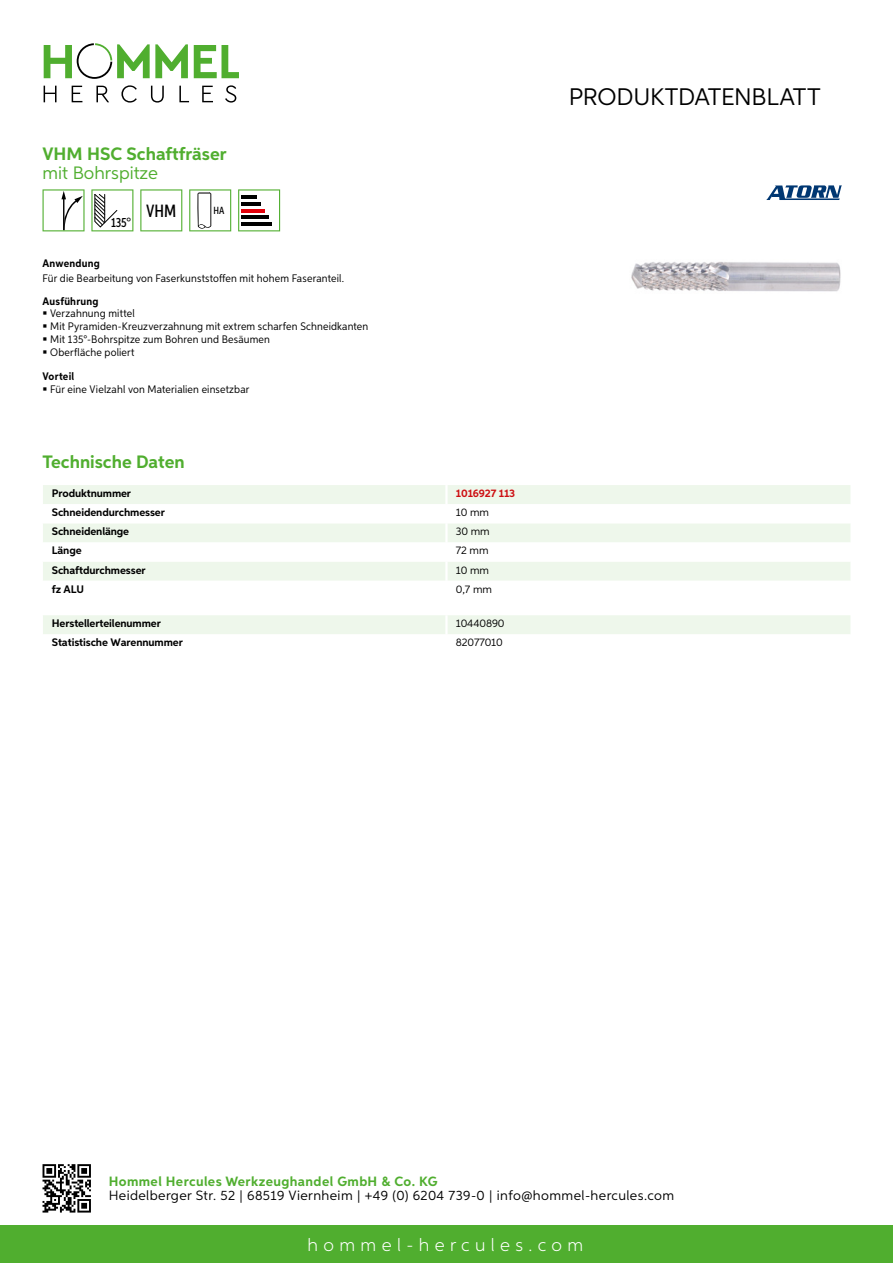
<style>
.page{position:relative;width:893px;height:1263px;background:#fff}
.page>*{position:absolute;margin:0;border:0;box-sizing:border-box;transform-origin:0 0}
.t1{font:24px "Aspira";letter-spacing:-.01em;color:#000}
.t2{font:700 18px "Aspira";color:#50ae2f}
.t3{font:300 18px "Aspira";letter-spacing:.3em;color:#fff}
.t4{font:18px "Aspira";color:#50ae2f}
.t5{font:500 17.85px "Aspira XX Nar";color:#000}
.t6{font:13.5px "Aspira";letter-spacing:.03em;color:#000}
.t7{font:700 13.5px "Aspira";letter-spacing:.03em;color:#50ae2f}
.t8{font:500 13.35px "Aspira XX Nar";color:#000}
.t9{font:10.95px/12.8px "Aspira Nar";letter-spacing:.015em;color:#000}
.t10{font:700 10.95px "Aspira";letter-spacing:-.01em;color:#000}
.t11{font:10.95px "Aspira";letter-spacing:-.01em;color:#000}
.t12{font:700 10.95px "Aspira Nar";letter-spacing:.02em;color:#000}
.t13{font:700 10.95px "Aspira";letter-spacing:-.01em;color:#cd1013}
.t14{font:500 10.35px "Aspira XX Nar";color:#000}
</style>
<div class="page">
<div style="left:0;top:1226px;width:893px;height:37px;background:#50ae2f"></div>
<svg style="left:43px;top:1164px;width:48px;height:48px"></svg>
<svg style="left:194px;top:45px;width:45px;height:33px"></svg>
<svg style="left:44px;top:43px;width:144px;height:36px"></svg>
<svg style="left:44px;top:86px;width:13px;height:16px"></svg>
<svg style="left:72px;top:86px;width:10px;height:16px"></svg>
<svg style="left:96px;top:86px;width:13px;height:16px"></svg>
<svg style="left:121px;top:85px;width:16px;height:18px"></svg>
<svg style="left:151px;top:86px;width:13px;height:17px"></svg>
<svg style="left:179px;top:86px;width:10px;height:16px"></svg>
<svg style="left:202px;top:86px;width:11px;height:16px"></svg>
<svg style="left:225px;top:85px;width:11px;height:18px"></svg>
<div style="left:43px;top:485px;width:807px;height:19px;background:#eef7eb"></div>
<svg style="left:43px;top:524px;width:807px;height:57px;fill:#eef7eb"></svg>
<hr style="left:445px;top:485px;width:3px;height:19px;background:#fff">
<hr style="left:445px;top:523px;width:3px;height:19px;background:#fff">
<hr style="left:445px;top:542px;width:3px;height:20px;background:#fff">
<hr style="left:445px;top:562px;width:3px;height:19px;background:#fff">
<div style="left:43px;top:615px;width:807px;height:19px;background:#eef7eb"></div>
<svg style="left:43px;top:189px;width:42px;height:42px"></svg>
<svg style="left:91px;top:189px;width:42px;height:42px"></svg>
<svg style="left:140px;top:189px;width:42px;height:42px"></svg>
<svg style="left:189px;top:189px;width:42px;height:42px"></svg>
<svg style="left:238px;top:189px;width:42px;height:42px"></svg>
<hr style="left:241px;top:196px;width:16px;height:3px;background:#000">
<hr style="left:241px;top:202px;width:20px;height:4px;background:#000">
<hr style="left:241px;top:209px;width:24px;height:3px;background:#e3000b">
<hr style="left:241px;top:216px;width:27px;height:3px;background:#000">
<hr style="left:241px;top:222px;width:31px;height:4px;background:#000">
<img style="left:631px;top:262px;width:210px;height:30px">
<svg style="left:766px;top:185px;width:76px;height:15px"></svg>
<h2 class="t2" style="left:43px;top:142px;width:186px">VHM HSC Schaftfräser</h2>
<h2 class="t4" style="left:43px;top:162px;width:117px">mit Bohrspitze</h2>
<p class="t8" style="left:111px;top:215px;width:21px">135°</p>
<h3 class="t5" style="left:146px;top:200px;width:32px">VHM</h3>
<p class="t14" style="left:213px;top:204px;width:12px">HA</p>
<p class="t12" style="left:43px;top:257px;width:59px">Anwendung</p>
<p class="t9" style="left:43px;top:272px;width:303px">Für die Bearbeitung von Faserkunststoffen mit hohem Faseranteil.</p>
<p class="t12" style="left:43px;top:294px;width:58px">Ausführung</p>
<p class="t9" style="left:50px;top:307px;width:320px">Verzahnung mittel<br>Mit Pyramiden-Kreuzverzahnung mit extrem scharfen Schneidkanten Mit 135°-Bohrspitze zum Bohren und Besäumen<br>Oberfläche poliert</p>
<p class="t12" style="left:43px;top:369px;width:33px">Vorteil</p>
<p class="t9" style="left:50px;top:382px;width:201px">Für eine Vielzahl von Materialien einsetzbar</p>
<h2 class="t2" style="left:43px;top:451px;width:144px">Technische Daten</h2>
<p class="t10" style="left:52px;top:486px;width:81px">Produktnummer</p>
<p class="t13" style="left:456px;top:486px;width:61px">1016927 113</p>
<p class="t10" style="left:52px;top:506px;width:115px">Schneidendurchmesser</p>
<p class="t11" style="left:456px;top:506px;width:35px">10 mm</p>
<p class="t10" style="left:52px;top:525px;width:79px">Schneidenlänge</p>
<p class="t11" style="left:456px;top:525px;width:35px">30 mm</p>
<p class="t10" style="left:52px;top:544px;width:31px">Länge</p>
<p class="t11" style="left:456px;top:544px;width:34px">72 mm</p>
<p class="t10" style="left:52px;top:563px;width:95px">Schaftdurchmesser</p>
<p class="t11" style="left:456px;top:563px;width:35px">10 mm</p>
<p class="t10" style="left:52px;top:582px;width:34px">fz ALU</p>
<p class="t11" style="left:456px;top:582px;width:38px">0,7 mm</p>
<p class="t10" style="left:52px;top:617px;width:111px">Herstellerteilenummer</p>
<p class="t11" style="left:456px;top:617px;width:50px">10440890</p>
<p class="t10" style="left:52px;top:636px;width:132px">Statistische Warennummer</p>
<p class="t11" style="left:456px;top:636px;width:49px">82077010</p>
<h1 class="t1" style="left:569px;top:82px;width:253px">Produktdatenblatt</h1>
<p class="t7" style="left:109px;top:1172px;width:330px">Hommel Hercules Werkzeughandel GmbH &amp; Co. KG</p>
<p class="t6" style="left:109px;top:1187px;width:567px">Heidelberger Str. 52 | 68519 Viernheim | +49 (0) 6204 739-0 | info@hommel-hercules.com</p>
<h2 class="t3" style="left:307px;top:1234px;width:277px">hommel-hercules.com</h2>
</div>
